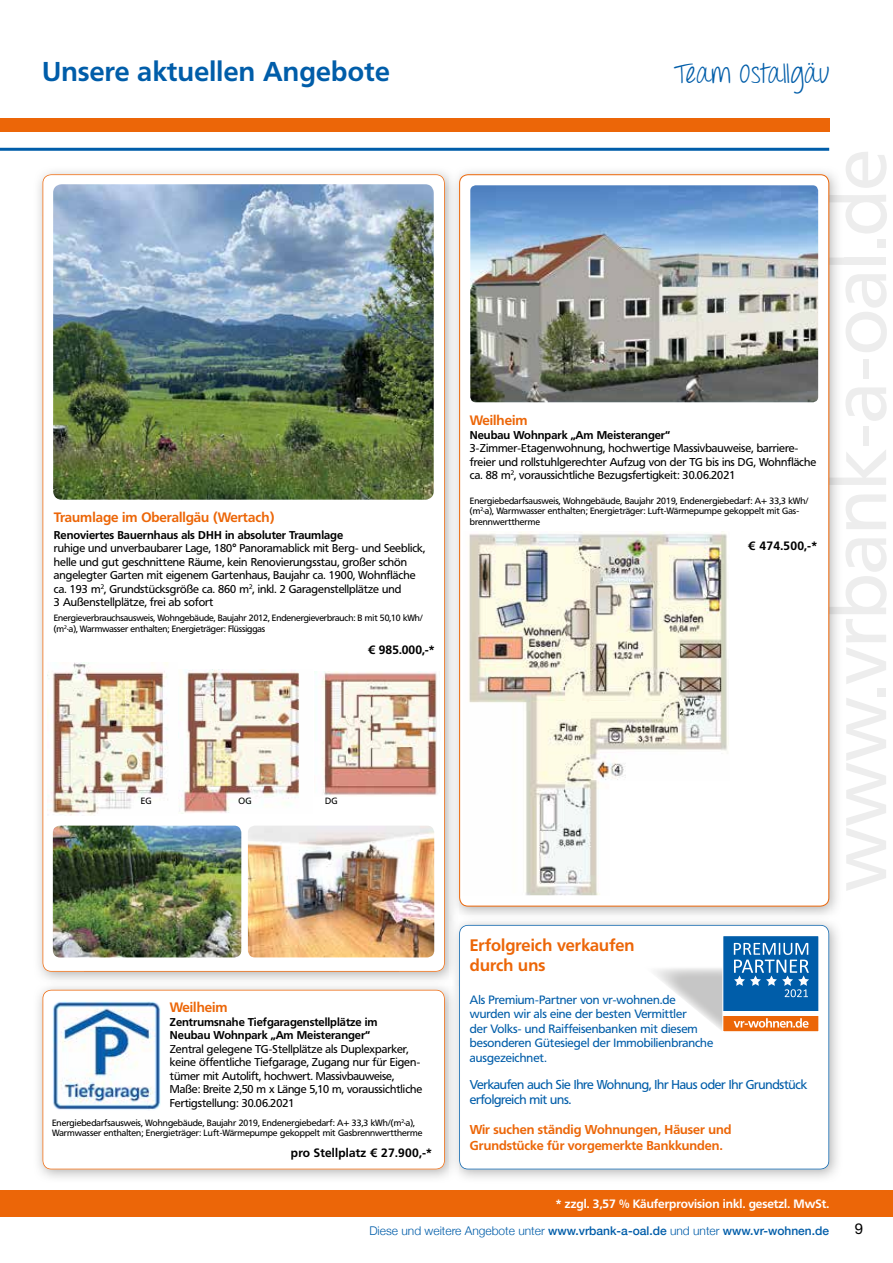
<style>
.page{position:relative;width:893px;height:1263px;background:#fff}
.page>*{position:absolute;margin:0;border:0;box-sizing:border-box;transform-origin:0 0}
.t1{font:700 27px "Frutiger BSK";letter-spacing:.015em;color:#005da9}
.t2{font:27px "Throw My Hands Upinthe Air";letter-spacing:.015em;color:#005da9}
.t3{font:700 16.5px/19.8px "Frutiger BSK";letter-spacing:.01em;color:#ec6608}
.t4{font:15px "Helvetica Neue";color:#000}
.t5{font:700 13.5px "Frutiger BSK";color:#ec6608}
.t6{font:700 12.75px/15.3px "Frutiger BSK";color:#ec6608}
.t7{font:12.75px/15.3px "Frutiger BSK";letter-spacing:-.02em;color:#005da9}
.t8{font:12px/14.4px "Frutiger BSK";color:#005da9}
.t9{font:300 12px "Helvetica Neue";color:#005da9}
.t10{font:700 12px "Frutiger BSK";letter-spacing:.02em;color:#000}
.t11{font:700 12px "Frutiger BSK";color:#fff}
.t12{font:11.25px/13.5px "Frutiger BSK";color:#000}
.t13{font:700 11.25px/13.5px "Frutiger BSK";color:#000}
.t14{font:9px/10.8px "Frutiger BSK";color:#000}
.s1{font-weight:500}
</style>
<div class="page">
<div style="left:0;top:1190px;width:893px;height:26px;background:#ec6608"></div>
<div style="left:0;top:118px;width:829px;height:14px;background:#ec6608"></div>
<hr style="left:0;top:148px;width:829px;height:3px;background:#005da9">
<img style="left:38px;top:171px;width:412px;height:45px">
<img style="left:38px;top:216px;width:46px;height:764px">
<img style="left:398px;top:216px;width:52px;height:764px">
<svg style="left:43px;top:174px;width:402px;height:798px"></svg>
<img style="left:53px;top:184px;width:381px;height:316px">
<img style="left:53px;top:826px;width:188px;height:131px">
<img style="left:459px;top:921px;width:379px;height:257px">
<svg style="left:459px;top:925px;width:370px;height:244px"></svg>
<img style="left:643px;top:966px;width:79px;height:66px">
<svg style="left:722px;top:935px;width:97px;height:97px"></svg>
<img style="left:450px;top:171px;width:344px;height:347px">
<img style="left:794px;top:171px;width:43px;height:744px">
<img style="left:459px;top:900px;width:336px;height:15px">
<img style="left:828px;top:171px;width:15px;height:720px">
<svg style="left:450px;top:915px;width:6px;height:5px"></svg>
<div style="left:460px;top:175px;width:369px;height:731px;background:#fff;border-radius:9px"></div>
<img style="left:470px;top:185px;width:348px;height:217px">
<img style="left:469px;top:531px;width:260px;height:364px">
<img style="left:38px;top:986px;width:421px;height:192px">
<svg style="left:453px;top:980px;width:6px;height:6px"></svg>
<svg style="left:43px;top:990px;width:402px;height:179px"></svg>
<img style="left:52px;top:1000px;width:108px;height:111px">
<img style="left:314px;top:672px;width:126px;height:124px">
<img style="left:47px;top:662px;width:130px;height:153px">
<img style="left:178px;top:670px;width:134px;height:143px">
<img style="left:248px;top:826px;width:186px;height:131px">
<h1 class="t1" style="left:43px;top:56px;width:349px">Unsere aktuellen Angebote</h1>
<h1 class="t2" style="left:674px;top:58px;width:157px">Team Ostallgäu</h1>
<p class="t5" style="left:54px;top:509px;width:222px">Traumlage im Oberallgäu (Wertach)</p>
<p class="t13" style="left:54px;top:528px;width:291px">Renoviertes Bauernhaus als DHH in absoluter Traumlage</p>
<p class="t12" style="left:54px;top:542px;width:373px">ruhige und unverbaubarer Lage, 180° Panoramablick mit Berg- und Seeblick, helle und gut geschnittene Räume, kein Renovierungsstau, großer schön angelegter Garten mit eigenem Gartenhaus, Baujahr ca. 1900, Wohnfläche ca. 193 m<sup>2</sup>, Grundstücksgröße ca. 860 m<sup>2</sup>, inkl. 2 Garagenstellplätze und<br>3 Außenstellplätze, frei ab sofort</p>
<p class="t14" style="left:54px;top:613px;width:371px">Energieverbrauchsausweis, Wohngebäude, Baujahr 2012, Endenergieverbrauch: B mit 50,10 kWh/ (m<sup>2</sup>·a), Warmwasser enthalten; Energieträger: Flüssiggas</p>
<p class="t10" style="left:368px;top:643px;width:68px">€ 985.000,-*</p>
<p class="t5" style="left:470px;top:412px;width:59px">Weilheim</p>
<p class="t13" style="left:470px;top:428px;width:202px">Neubau Wohnpark „Am Meisteranger“</p>
<p class="t12" style="left:470px;top:442px;width:348px">3-Zimmer-Etagenwohnung, hochwertige Massivbauweise, barriere&shy;freier und rollstuhlgerechter Aufzug von der TG bis ins DG, Wohnfläche ca. 88 m<sup>2</sup>, voraussichtliche Bezugsfertigkeit: 30.06.2021</p>
<p class="t14" style="left:470px;top:495px;width:340px">Energiebedarfsausweis, Wohngebäude, Baujahr 2019, Endenergiebedarf: A+ 33,3 kWh/ (m<sup>2</sup>·a), Warmwasser enthalten; Energieträger: Luft-Wärmepumpe gekoppelt mit Gas&shy;brennwerttherme</p>
<p class="t10" style="left:748px;top:538px;width:70px">€ 474.500,-*</p>
<p class="t14" style="left:141px;top:796px;width:12px">EG</p>
<p class="t14" style="left:239px;top:796px;width:15px">OG</p>
<p class="t14" style="left:325px;top:796px;width:14px">DG</p>
<p class="t5" style="left:170px;top:1000px;width:59px">Weilheim</p>
<p class="t13" style="left:170px;top:1015px;width:209px">Zentrumsnahe Tiefgaragenstellplätze im<br>Neubau Wohnpark „Am Meisteranger“</p>
<p class="t12" style="left:170px;top:1042px;width:254px">Zentral gelegene TG-Stellplätze als Duplexparker, keine öffentliche Tiefgarage, Zugang nur für Eigen&shy;tümer mit Autolift, hochwert. Massivbauweise, Maße: Breite 2,50 m x Länge 5,10 m, voraussichtliche Fertigstellung: 30.06.2021</p>
<p class="t14" style="left:52px;top:1117px;width:372px">Energiebedarfsausweis, Wohngebäude, Baujahr 2019, Endenergiebedarf: A+ 33,3 kWh/(m<sup>2</sup>·a),<br>Warmwasser enthalten; Energieträger: Luft-Wärmepumpe gekoppelt mit Gasbrennwerttherme</p>
<p class="t10" style="left:291px;top:1146px;width:143px">pro Stellplatz € 27.900,-*</p>
<h2 class="t3" style="left:470px;top:935px;width:166px">Erfolgreich verkaufen durch uns</h2>
<p class="t8" style="left:470px;top:993px;width:245px">Als Premium-Partner von vr-wohnen.de wurden wir als eine der besten Vermittler<br>der Volks- und Raiffeisenbanken mit diesem besonderen Gütesiegel der Immobilienbranche ausgezeichnet.</p>
<p class="t7" style="left:470px;top:1077px;width:339px">Verkaufen auch Sie Ihre Wohnung, Ihr Haus oder Ihr Grundstück erfolgreich mit uns.</p>
<p class="t6" style="left:470px;top:1122px;width:263px">Wir suchen ständig Wohnungen, Häuser und<br>Grundstücke für vorgemerkte Bankkunden.</p>
<p class="t11" style="left:556px;top:1196px;width:275px">* zzgl. 3,57 % Käuferprovision inkl. gesetzl. MwSt.</p>
<p class="t9" style="left:369px;top:1220px;width:461px">Diese und weitere Angebote unter <span class="s1">www.vrbank-a-oal.de</span> und unter <span class="s1">www.vr-wohnen.de</span></p>
<h3 class="t4" style="left:855px;top:1220px;width:10px">9</h3>
</div>
